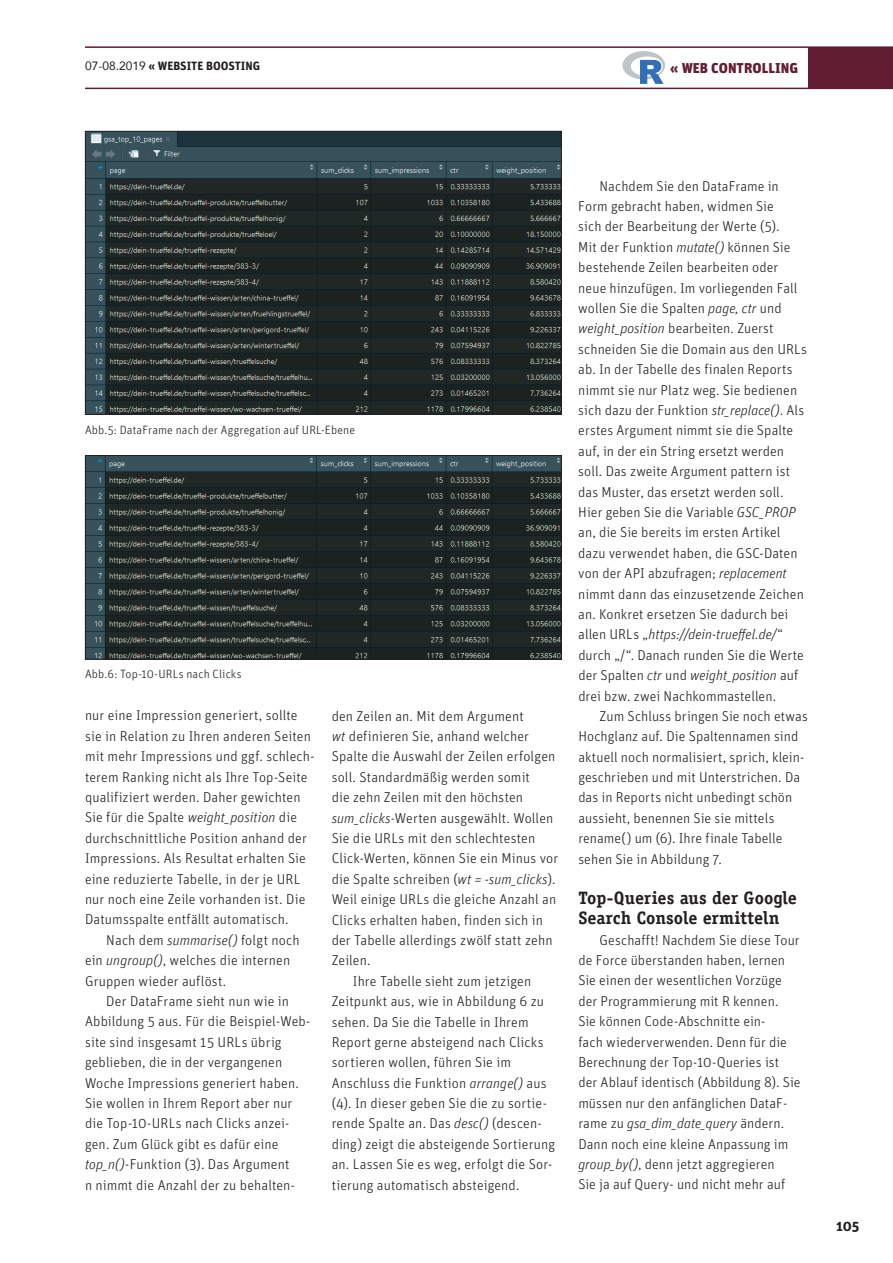
<style>
.page{position:relative;width:893px;height:1263px;background:#fff}
.page>*{position:absolute;margin:0;border:0;box-sizing:border-box;transform-origin:0 0}
.t1{font:700 18px/20.4px "Officina Serif Std";color:#231f20}
.t2{font:300 14.25px/20.4px "Unit";letter-spacing:.005em;color:#231f20}
.t3{font:900 14.25px "Unit";color:#621d32}
.t4{font:700 14.25px "Unit";color:#231f20}
.t5{font:300 12px "Unit";letter-spacing:.015em;color:#231f20}
.t6{font:700 12px "Unit";color:#231f20}
.s1{font-family:"Avenir";font-weight:400}
.s2{font-style:italic}
</style>
<div class="page">
<div style="left:808px;top:47px;width:85px;height:41px;background:#621d32"></div>
<hr style="left:85px;top:46px;width:808px;height:2px;background:#621d32">
<hr style="left:85px;top:88px;width:808px;height:1px;background:#621d32">
<svg style="left:622px;top:51px;width:43px;height:33px"></svg>
<img style="left:87px;top:133px;width:472px;height:280px">
<div style="left:85px;top:131px;width:476px;height:284px;border:1px solid #231f20"></div>
<img style="left:87px;top:457px;width:472px;height:200px">
<div style="left:85px;top:455px;width:476px;height:204px;border:1px solid #231f20"></div>
<p class="t6" style="left:85px;top:59px;width:177px"><span class="s1">07-08.2019</span> « WEBSITE BOOSTING</p>
<p class="t3" style="left:670px;top:59px;width:129px">« WEB CONTROLLING</p>
<p class="t5" style="left:85px;top:423px;width:272px">Abb.5: DataFrame nach der Aggregation auf URL-Ebene</p>
<p class="t5" style="left:85px;top:667px;width:158px">Abb.6: Top-10-URLs nach Clicks</p>
<p class="t2" style="left:85px;top:705px;width:231px">nur eine Impression generiert, sollte sie in Relation zu Ihren anderen Seiten mit mehr Impressions und ggf. schlech&shy;terem Ranking nicht als Ihre Top-Seite qualifiziert werden. Daher gewichten Sie für die Spalte <span class="s2">weight_position</span> die durchschnittliche Position anhand der Impressions. Als Resultat erhalten Sie eine reduzierte Tabelle, in der je URL nur noch eine Zeile vorhanden ist. Die Datumsspalte entfällt automatisch.</p>
<p class="t2" style="left:85px;top:929px;width:216px;text-indent:21px">Nach dem <span class="s2">summarise()</span> folgt noch ein <span class="s2">ungroup()</span>, welches die internen<br>Gruppen wieder auflöst.</p>
<p class="t2" style="left:85px;top:991px;width:227px;text-indent:21px">Der DataFrame sieht nun wie in Abbildung 5 aus. Für die Beispiel-Web&shy;site sind insgesamt 15 URLs übrig geblieben, die in der vergangenen Woche Impressions generiert haben.<br>Sie wollen in Ihrem Report aber nur die Top-10-URLs nach Clicks anzei&shy;gen. Zum Glück gibt es dafür eine <span class="s2">top_n()</span>-Funktion (3). Das Argument<br>n nimmt die Anzahl der zu behalten-</p>
<p class="t2" style="left:332px;top:705px;width:194px">den Zeilen an. Mit dem Argument</p>
<p class="t2" style="left:332px;top:726px;width:199px"><span class="s2">wt</span> definieren Sie, anhand welcher</p>
<p class="t2" style="left:332px;top:746px;width:225px">Spalte die Auswahl der Zeilen erfolgen</p>
<p class="t2" style="left:332px;top:766px;width:200px">soll. Standardmäßig werden somit</p>
<p class="t2" style="left:332px;top:787px;width:193px">die zehn Zeilen mit den höchsten</p>
<p class="t2" style="left:332px;top:807px;width:223px"><span class="s2">sum_clicks</span>-Werten ausgewählt. Wollen</p>
<p class="t2" style="left:332px;top:828px;width:205px">Sie die URLs mit den schlechtesten</p>
<p class="t2" style="left:332px;top:848px;width:228px">Click-Werten, können Sie ein Minus vor</p>
<p class="t2" style="left:332px;top:868px;width:225px">die Spalte schreiben (<span class="s2">wt = -sum_clicks</span>).</p>
<p class="t2" style="left:332px;top:889px;width:226px">Weil einige URLs die gleiche Anzahl an</p>
<p class="t2" style="left:332px;top:909px;width:213px">Clicks erhalten haben, finden sich in</p>
<p class="t2" style="left:332px;top:930px;width:222px">der Tabelle allerdings zwölf statt zehn</p>
<p class="t2" style="left:332px;top:950px;width:40px">Zeilen.</p>
<p class="t2" style="left:353px;top:970px;width:180px">Ihre Tabelle sieht zum jetzigen</p>
<p class="t2" style="left:332px;top:991px;width:214px">Zeitpunkt aus, wie in Abbildung 6 zu</p>
<p class="t2" style="left:332px;top:1011px;width:199px">sehen. Da Sie die Tabelle in Ihrem</p>
<p class="t2" style="left:332px;top:1031px;width:213px">Report gerne absteigend nach Clicks</p>
<p class="t2" style="left:332px;top:1052px;width:181px">sortieren wollen, führen Sie im</p>
<p class="t2" style="left:332px;top:1072px;width:216px">Anschluss die Funktion <span class="s2">arrange()</span> aus</p>
<p class="t2" style="left:332px;top:1093px;width:217px">(4). In dieser geben Sie die zu sortie-</p>
<p class="t2" style="left:332px;top:1113px;width:212px">rende Spalte an. Das <span class="s2">desc()</span> (descen-</p>
<p class="t2" style="left:332px;top:1133px;width:225px">ding) zeigt die absteigende Sortierung</p>
<p class="t2" style="left:332px;top:1154px;width:222px">an. Lassen Sie es weg, erfolgt die Sor-</p>
<p class="t2" style="left:332px;top:1174px;width:189px">tierung automatisch absteigend.</p>
<p class="t2" style="left:578px;top:175px;width:230px;text-indent:21px">Nachdem Sie den DataFrame in Form gebracht haben, widmen Sie<br>sich der Bearbeitung der Werte (5).<br>Mit der Funktion <span class="s2">mutate()</span> können Sie bestehende Zeilen bearbeiten oder neue hinzufügen. Im vorliegenden Fall wollen Sie die Spalten <span class="s2">page, ctr</span> und <span class="s2">weight_position</span> bearbeiten. Zuerst schneiden Sie die Domain aus den URLs ab. In der Tabelle des finalen Reports nimmt sie nur Platz weg. Sie bedienen sich dazu der Funktion <span class="s2">str_replace()</span>. Als erstes Argument nimmt sie die Spalte auf, in der ein String ersetzt werden soll. Das zweite Argument pattern ist das Muster, das ersetzt werden soll.<br>Hier geben Sie die Variable <span class="s2">GSC_PROP </span>an, die Sie bereits im ersten Artikel dazu verwendet haben, die GSC-Daten von der API abzufragen; <span class="s2">replacement </span>nimmt dann das einzusetzende Zeichen an. Konkret ersetzen Sie dadurch bei allen URLs „<span class="s2">https://dein-trueffel.de/</span>“ durch „/“. Danach runden Sie die Werte der Spalten <span class="s2">ctr</span> und <span class="s2">weight_position</span> auf drei bzw. zwei Nachkommastellen.</p>
<p class="t2" style="left:578px;top:706px;width:231px;text-indent:21px">Zum Schluss bringen Sie noch etwas Hochglanz auf. Die Spaltennamen sind aktuell noch normalisiert, sprich, klein&shy;geschrieben und mit Unterstrichen. Da das in Reports nicht unbedingt schön aussieht, benennen Sie sie mittels rename() um (6). Ihre finale Tabelle sehen Sie in Abbildung 7.</p>
<p class="t1" style="left:578px;top:887px;width:220px">Top-Queries aus der Google<br>Search Console ermitteln</p>
<p class="t2" style="left:578px;top:929px;width:224px;text-indent:21px">Geschafft! Nachdem Sie diese Tour de Force überstanden haben, lernen Sie einen der wesentlichen Vorzüge der Programmierung mit R kennen.<br>Sie können Code-Abschnitte ein-<br>fach wiederverwenden. Denn für die Berechnung der Top-10-Queries ist der Ablauf identisch (Abbildung 8). Sie müssen nur den anfänglichen DataF&shy;rame zu <span class="s2">gsa_dim_date_query</span> ändern.<br>Dann noch eine kleine Anpassung im <span class="s2">group_by()</span>, denn jetzt aggregieren<br>Sie ja auf Query- und nicht mehr auf</p>
<p class="t4" style="left:836px;top:1216px;width:25px">105</p>
</div>
